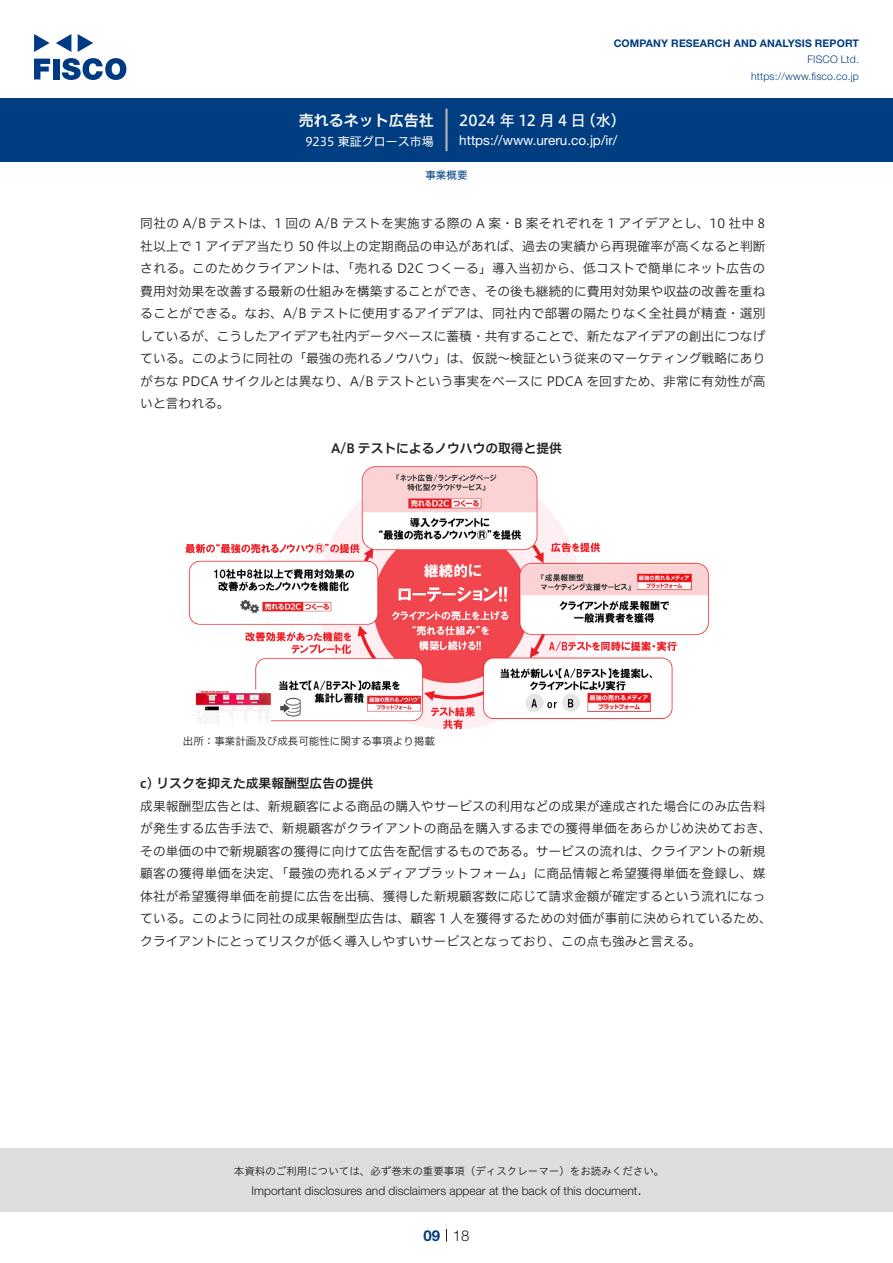
<style>
.page{position:relative;width:893px;height:1263px;background:#fff}
.page>*{position:absolute;margin:0;border:0;box-sizing:border-box;transform-origin:0 0}
.t1{font:15px "Hiragino UD Sans F Std N W5";letter-spacing:.22em;color:#fff}
.t2{font:15px "Hiragino UD Sans F Std N W6";color:#fff}
.t3{font:300 15px "Helvetica Neue LT Std";color:#231f20}
.t4{font:700 15px "Helvetica Neue LT Std";color:#003d81}
.t5{font:13.5px "Helvetica Neue LT Std";color:#fff}
.本文3mm{font:12.75px/22.5px "Hiragino UD Sans F Std N W3";color:#231f20;text-align:justify}
.チャートタイトル{font:12.75px "Hiragino UD Sans F Std N W6";color:#231f20}
.小タイトル3mm{font:12.75px "Hiragino UD Sans F Std N W6";color:#231f20}
.t6{font:300 12px "Helvetica Neue LT Std";color:#231f20}
.t7{font:12px "Hiragino UD Sans F Std N W4";color:#fff}
.t8{font:10.5px "Hiragino UD Sans Std W3";color:#231f20}
.t9{font:700 10.5px "Helvetica Neue LT Std";letter-spacing:.015em;color:#003d81}
.t10{font:300 10.5px/16.5px "Helvetica Neue LT Std";letter-spacing:.015em;color:#003d81;text-align:right}
.表組み基本スタイル{font:10.5px "Hiragino UD Sans F Std N W3";color:#231f20}
.ヘッダー{font:10.5px "Hiragino UD Sans F Std N W4";color:#003d81}
</style>
<div class="page">
<div style="left:0;top:1148px;width:893px;height:64px;background:#ddd"></div>
<svg style="left:34px;top:59px;width:16px;height:20px"></svg>
<div style="left:53px;top:59px;width:6px;height:20px;background:#003a83"></div>
<svg style="left:62px;top:58px;width:64px;height:22px"></svg>
<svg style="left:34px;top:34px;width:16px;height:18px"></svg>
<svg style="left:78px;top:34px;width:15px;height:18px"></svg>
<svg style="left:56px;top:34px;width:15px;height:18px"></svg>
<div style="left:0;top:98px;width:893px;height:64px;background:#003d81"></div>
<hr style="left:445px;top:109px;width:3px;height:42px;background:#b5b5b6">
<svg style="left:446px;top:1229px;width:1px;height:13px"></svg>
<img style="left:185px;top:466px;width:524px;height:264px">
<p class="t2" style="left:299px;top:109px;width:137px">売れるネット広告社</p>
<p class="t7" style="left:305px;top:132px;width:130px">9235 東証グロース市場</p>
<p class="t9" style="left:614px;top:37px;width:247px">COMPANY RESEARCH AND ANALYSIS REPORT</p>
<p class="t10" style="left:751px;top:51px;width:109px">FISCO Ltd. https://www.fisco.co j p.</p>
<p class="t1" style="left:581px;top:109px;width:46px">（水(</p>
<p class="t1" style="left:459px;top:109px;width:128px">2024年12月4日</p>
<p class="t5" style="left:459px;top:132px;width:160px">https://www.ureru. c o j p. /i r/</p>
<p class="ヘッダー" style="left:425px;top:167px;width:43px">事業概要</p>
<p class="本文3mm" style="left:140px;top:211px;width:627px">同社の A B/ テストは、1 回の A B/ テストを実施する際の A 案・B 案それぞれを 1 アイデアとし、10 社中 8社以上で 1 アイデア当たり 50 件以上の定期商品の申込があれば、過去の実績から再現確率が高くなると判断される。このためクライアントは、「売れる D2C つくーる」導入当初から、低コストで簡単にネット広告の費用対効果を改善する最新の仕組みを構築することができ、その後も継続的に費用対効果や収益の改善を重ねることができる。なお、A B/ テストに使用するアイデアは、同社内で部署の隔たりなく全社員が精査・選別しているが、こうしたアイデアも社内データベースに蓄積・共有することで、新たなアイデアの創出につなげている。このように同社の「最強の売れるノウハウ」は、仮説～検証という従来のマーケティング戦略にありがちな PDCA サイクルとは異なり、A B/ テストという事実をベースに PDCA を回すため、非常に有効性が高いと言われる。</p>
<p class="チャートタイトル" style="left:331px;top:439px;width:232px">A B/ テストによるノウハウの取得と提供</p>
<p class="表組み基本スタイル" style="left:183px;top:733px;width:253px">出所：事業計画及び成長可能性に関する事項より掲載</p>
<p class="小タイトル3mm" style="left:140px;top:774px;width:234px">c) リスクを抑えた成果報酬型広告の提供</p>
<p class="本文3mm" style="left:140px;top:794px;width:633px;text-align:left">成果報酬型広告とは、新規顧客による商品の購入やサービスの利用などの成果が達成された場合にのみ広告料が発生する広告手法で、新規顧客がクライアントの商品を購入するまでの獲得単価をあらかじめ決めておき、その単価の中で新規顧客の獲得に向けて広告を配信するものである。サービスの流れは、クライアントの新規顧客の獲得単価を決定、「最強の売れるメディアプラットフォーム」に商品情報と希望獲得単価を登録し、媒体社が希望獲得単価を前提に広告を出稿、獲得した新規顧客数に応じて請求金額が確定するという流れになっている。このように同社の成果報酬型広告は、顧客 1 人を獲得するための対価が事前に決められているため、クライアントにとってリスクが低く導入しやすいサービスとなっており、この点も強みと言える。</p>
<p class="t8" style="left:234px;top:1163px;width:432px">本資料のご利用については、必ず巻末の重要事項（ディスクレーマー）をお読みください。</p>
<p class="t3" style="left:637px;top:1180px;width:6px">.</p>
<p class="t6" style="left:251px;top:1183px;width:387px">Important disclosures and disclaimers appear at the back of this document</p>
<p class="t4" style="left:423px;top:1226px;width:18px">09</p>
<p class="t3" style="left:453px;top:1226px;width:18px">18</p>
</div>
